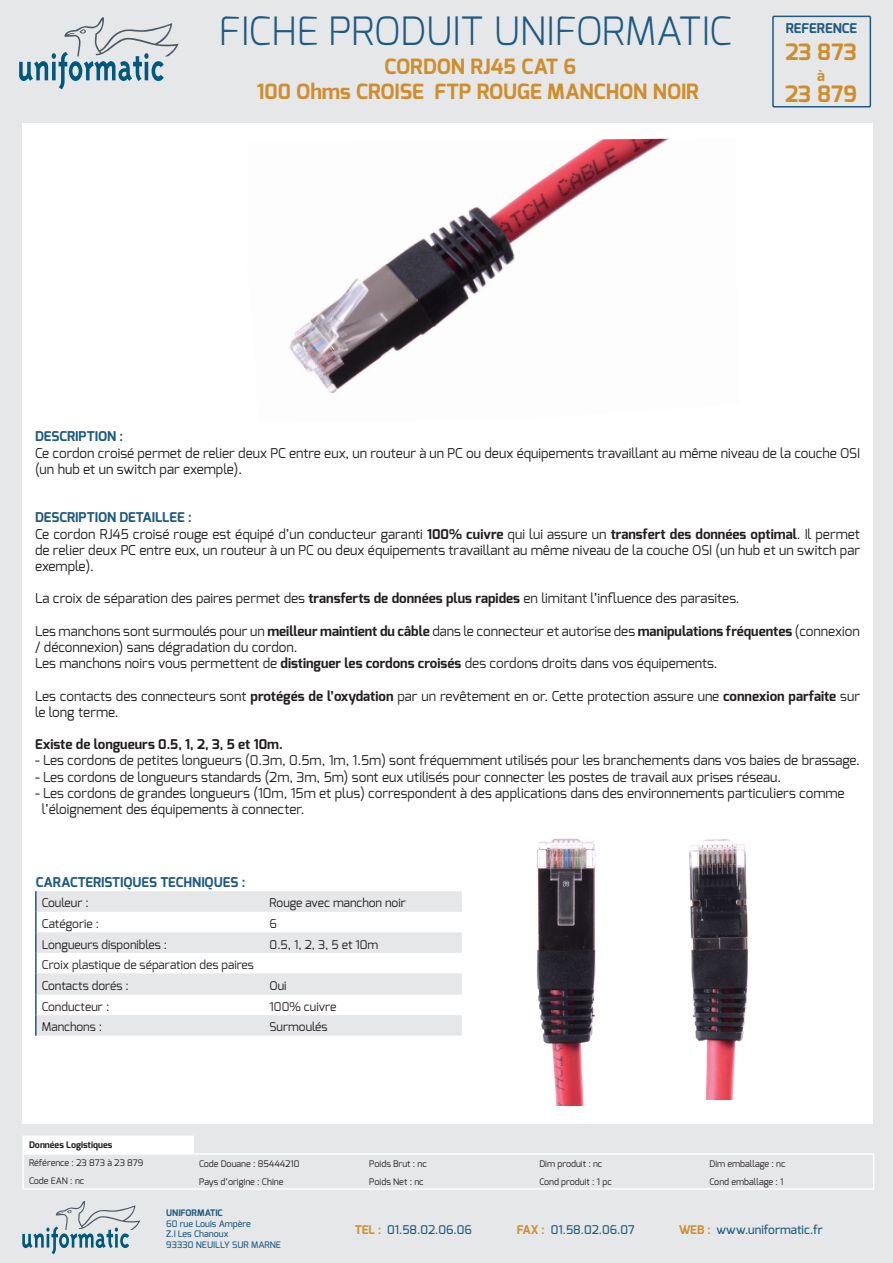
<style>
.page{position:relative;width:893px;height:1263px;background:#e6e7e9}
.page>*{position:absolute;margin:0;border:0;box-sizing:border-box;transform-origin:0 0}
.t1{font:300 39px "Exo";color:#1e5a81}
.t2{font:700 22.5px "Exo";color:#ce8e2d}
.t3{font:700 21px/25.2px "Exo";color:#ce8e2d;text-align:center}
.t4{font:700 15px "Exo";color:#ce8e2d}
.t5{font:13.5px/16.2px "Exo";color:#231f20}
.t6{font:700 13.5px "Exo";color:#1e5a81}
.t7{font:700 13.5px "Exo";color:#231f20}
.t8{font:12px/20.9px "Exo";color:#231f20}
.t9{font:500 12px "Exo";color:#1e5a81}
.t10{font:9px "Exo";color:#231f20}
.t11{font:500 9px/10.8px "Exo";color:#1e5a81}
.t12{font:700 9px "Exo";color:#231f20}
.t13{font:700 9px "Exo";color:#1e5a81}
.s1{font-weight:700;color:#1e5a81}
.s2{font-weight:700}
.s3{font-weight:700;color:#ce8e2d}
</style>
<div class="page">
<div style="left:22px;top:124px;width:851px;height:1000px;background:#fff"></div>
<svg style="left:22px;top:1201px;width:118px;height:53px"></svg>
<svg style="left:19px;top:17px;width:160px;height:72px"></svg>
<hr style="left:22px;top:1188px;width:171px;height:2px;background:#fff">
<hr style="left:193px;top:1188px;width:170px;height:2px;background:#fff">
<hr style="left:363px;top:1188px;width:170px;height:2px;background:#fff">
<hr style="left:533px;top:1188px;width:170px;height:2px;background:#fff">
<hr style="left:703px;top:1188px;width:171px;height:2px;background:#fff">
<svg style="left:22px;top:1136px;width:852px;height:53px"></svg>
<hr style="left:22px;top:1153px;width:171px;height:2px;background:#fff">
<svg style="left:772px;top:15px;width:100px;height:93px"></svg>
<img style="left:289px;top:138px;width:381px;height:255px">
<svg style="left:37px;top:891px;width:425px;height:145px;fill:#ecedef"></svg>
<div style="left:37px;top:973px;width:425px;height:22px;background:#e6e7e9"></div>
<hr style="left:35px;top:891px;width:2px;height:21px;background:#1e5a81">
<hr style="left:35px;top:912px;width:2px;height:20px;background:#1e5a81">
<hr style="left:35px;top:932px;width:2px;height:21px;background:#1e5a81">
<hr style="left:35px;top:953px;width:2px;height:20px;background:#1e5a81">
<hr style="left:35px;top:973px;width:2px;height:22px;background:#1e5a81">
<hr style="left:35px;top:995px;width:2px;height:20px;background:#1e5a81">
<hr style="left:35px;top:1015px;width:2px;height:21px;background:#1e5a81">
<img style="left:536px;top:838px;width:60px;height:268px">
<img style="left:689px;top:839px;width:59px;height:260px">
<h1 class="t1" style="left:218px;top:6px;width:515px">FICHE PRODUIT UNIFORMATIC</h1>
<h3 class="t3" style="left:257px;top:54px;width:444px">CORDON RJ45 CAT 6<br>100 Ohms CROISE FTP ROUGE MANCHON NOIR</h3>
<p class="t6" style="left:786px;top:19px;width:73px">REFERENCE</p>
<h2 class="t2" style="left:785px;top:37px;width:73px">23 873</h2>
<p class="t4" style="left:817px;top:66px;width:9px">à</p>
<h2 class="t2" style="left:785px;top:79px;width:74px">23 879</h2>
<p class="t6" style="left:35px;top:428px;width:90px">DESCRIPTION :</p>
<p class="t5" style="left:35px;top:444px;width:826px">Ce cordon croisé permet de relier deux PC entre eux, un routeur à un PC ou deux équipements travaillant au même niveau de la couche OSI (un hub et un switch par exemple).</p>
<p class="t5" style="left:35px;top:509px;width:826px"><span class="s1">DESCRIPTION DETAILLEE :<br></span>Ce cordon RJ45 croisé rouge est équipé d’un conducteur garanti <span class="s2">100% cuivre</span> qui lui assure un <span class="s2">transfert des données optimal</span>. Il permet de relier deux PC entre eux, un routeur à un PC ou deux équipements travaillant au même niveau de la couche OSI (un hub et un switch par exemple).</p>
<p class="t5" style="left:35px;top:590px;width:706px">La croix de séparation des paires permet des <span class="s2">transferts de données plus rapides</span> en limitant l’influence des parasites.</p>
<p class="t5" style="left:35px;top:623px;width:826px">Les manchons sont surmoulés pour un <span class="s2">meilleur maintient du câble</span> dans le connecteur et autorise des <span class="s2">manipulations fréquentes</span> (connexion / déconnexion) sans dégradation du cordon.<br>Les manchons noirs vous permettent de <span class="s2">distinguer les cordons croisés</span> des cordons droits dans vos équipements.</p>
<p class="t5" style="left:35px;top:687px;width:826px">Les contacts des connecteurs sont <span class="s2">protégés de l’oxydation</span> par un revêtement en or. Cette protection assure une <span class="s2">connexion parfaite</span> sur le long terme.</p>
<p class="t7" style="left:35px;top:736px;width:249px">Existe de longueurs 0.5, 1, 2, 3, 5 et 10m.</p>
<p class="t5" style="left:35px;top:752px;width:826px">- Les cordons de petites longueurs (0.3m, 0.5m, 1m, 1.5m) sont fréquemment utilisés pour les branchements dans vos baies de brassage.</p>
<p class="t5" style="left:35px;top:768px;width:748px">- Les cordons de longueurs standards (2m, 3m, 5m) sont eux utilisés pour connecter les postes de travail aux prises réseau.</p>
<p class="t5" style="left:42px;top:785px;width:804px;text-indent:-7px">- Les cordons de grandes longueurs (10m, 15m et plus) correspondent à des applications dans des environnements particuliers comme l’éloignement des équipements à connecter.</p>
<p class="t6" style="left:36px;top:873px;width:211px">CARACTERISTIQUES TECHNIQUES :</p>
<p class="t8" style="left:42px;top:893px;width:48px">Couleur :</p>
<p class="t8" style="left:270px;top:893px;width:138px">Rouge avec manchon noir</p>
<p class="t8" style="left:42px;top:913px;width:59px">Catégorie :</p>
<p class="t8" style="left:270px;top:913px;width:9px">6</p>
<p class="t8" style="left:42px;top:934px;width:127px">Longueurs disponibles :</p>
<p class="t8" style="left:270px;top:934px;width:110px">0.5, 1, 2, 3, 5 et 10m</p>
<p class="t8" style="left:42px;top:954px;width:214px">Croix plastique de séparation des paires<br>Contacts dorés :</p>
<p class="t8" style="left:270px;top:975px;width:19px">Oui</p>
<p class="t8" style="left:42px;top:996px;width:69px">Conducteur :</p>
<p class="t8" style="left:270px;top:996px;width:68px">100% cuivre</p>
<p class="t8" style="left:42px;top:1017px;width:62px">Manchons :</p>
<p class="t8" style="left:270px;top:1017px;width:60px">Surmoulés</p>
<p class="t12" style="left:29px;top:1139px;width:85px">Données Logistiques</p>
<p class="t10" style="left:29px;top:1157px;width:116px">Référence : 23 873 à 23 879</p>
<p class="t10" style="left:199px;top:1158px;width:102px">Code Douane : 85444210</p>
<p class="t10" style="left:369px;top:1158px;width:59px">Poids Brut : nc</p>
<p class="t10" style="left:539px;top:1158px;width:64px">Dim produit : nc</p>
<p class="t10" style="left:709px;top:1158px;width:78px">Dim emballage : nc</p>
<p class="t10" style="left:29px;top:1174px;width:57px">Code EAN : nc</p>
<p class="t10" style="left:199px;top:1176px;width:86px">Pays d’origine : Chine</p>
<p class="t10" style="left:369px;top:1176px;width:56px">Poids Net : nc</p>
<p class="t10" style="left:539px;top:1176px;width:74px">Cond produit : 1 pc</p>
<p class="t10" style="left:709px;top:1176px;width:75px">Cond emballage : 1</p>
<p class="t9" style="left:355px;top:1221px;width:119px"><span class="s3">TEL :</span> 01.58.02.06.06</p>
<p class="t9" style="left:517px;top:1221px;width:119px"><span class="s3">FAX :</span> 01.58.02.06.07</p>
<p class="t9" style="left:679px;top:1221px;width:145px"><span class="s3">WEB :</span> www.uniformatic.fr</p>
<p class="t13" style="left:166px;top:1207px;width:58px">UNIFORMATIC</p>
<p class="t11" style="left:166px;top:1218px;width:116px">60 rue Louis Ampère<br>Z.I Les Chanoux<br>93330 NEUILLY SUR MARNE</p>
</div>
